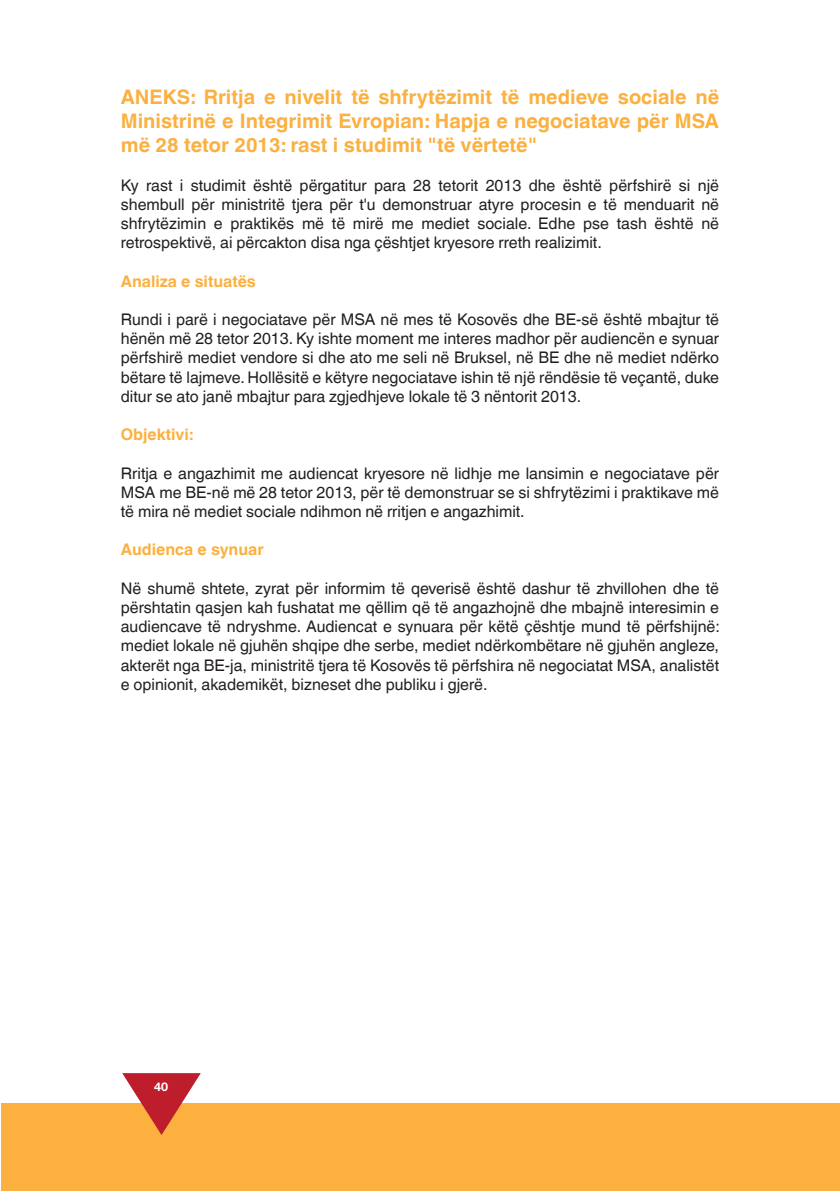
<style>
.page{position:relative;width:840px;height:1191px;background:#fff}
.page>*{position:absolute;margin:0;border:0;box-sizing:border-box;transform-origin:0 0}
.t1{font:700 20px/24px "Helvetica World";color:#fbb03f;text-align:justify}
.t2{font:16px/19.2px "Helvetica World";color:#231f20;text-align:justify}
.t3{font:700 16px "Helvetica World";color:#fbb03f}
.t4{font:700 12px "Helvetica Neue LT Std";color:#fff;scale:1.05 1}
</style>
<div class="page">
<div style="left:1px;top:1103px;width:838px;height:87px;background:#fbb03f"></div>
<svg style="left:122px;top:1073px;width:79px;height:62px"></svg>
<p class="t1" style="left:121px;top:85px;width:599px">ANEKS: Rritja e nivelit të shfrytëzimit të medieve sociale në Ministrinë e Integrimit Evropian: Hapja e negociatave për MSA më 28 tetor 2013: rast i studimit "të vërtetë"</p>
<p class="t2" style="left:121px;top:175px;width:599px">Ky rast i studimit është përgatitur para 28 tetorit 2013 dhe është përfshirë si një shembull për ministritë tjera për t'u demonstruar atyre procesin e të menduarit në shfrytëzimin e praktikës më të mirë me mediet sociale. Edhe pse tash është në retrospektivë, ai përcakton disa nga çështjet kryesore rreth realizimit.</p>
<p class="t3" style="left:121px;top:272px;width:136px">Analiza e situatës</p>
<p class="t2" style="left:121px;top:310px;width:599px">Rundi i parë i negociatave për MSA në mes të Kosovës dhe BE-së është mbajtur të hënën më 28 tetor 2013. Ky ishte moment me interes madhor për audiencën e synuar përfshirë mediet vendore si dhe ato me seli në Bruksel, në BE dhe në mediet ndërko bëtare të lajmeve. Hollësitë e këtyre negociatave ishin të një rëndësie të veçantë, duke ditur se ato janë mbajtur para zgjedhjeve lokale të 3 nëntorit 2013.</p>
<p class="t3" style="left:121px;top:425px;width:74px">Objektivi:</p>
<p class="t2" style="left:121px;top:463px;width:599px">Rritja e angazhimit me audiencat kryesore në lidhje me lansimin e negociatave për MSA me BE-në më 28 tetor 2013, për të demonstruar se si shfrytëzimi i praktikave më të mira në mediet sociale ndihmon në rritjen e angazhimit.</p>
<p class="t3" style="left:121px;top:540px;width:144px">Audienca e synuar</p>
<p class="t2" style="left:121px;top:579px;width:600px">Në shumë shtete, zyrat për informim të qeverisë është dashur të zhvillohen dhe të përshtatin qasjen kah fushatat me qëllim që të angazhojnë dhe mbajnë interesimin e audiencave të ndryshme. Audiencat e synuara për këtë çështje mund të përfshijnë: mediet lokale në gjuhën shqipe dhe serbe, mediet ndërkombëtare në gjuhën angleze, akterët nga BE-ja, ministritë tjera të Kosovës të përfshira në negociatat MSA, analistët e opinionit, akademikët, bizneset dhe publiku i gjerë.</p>
<p class="t4" style="left:154px;top:1079px;width:15px">40</p>
</div>
